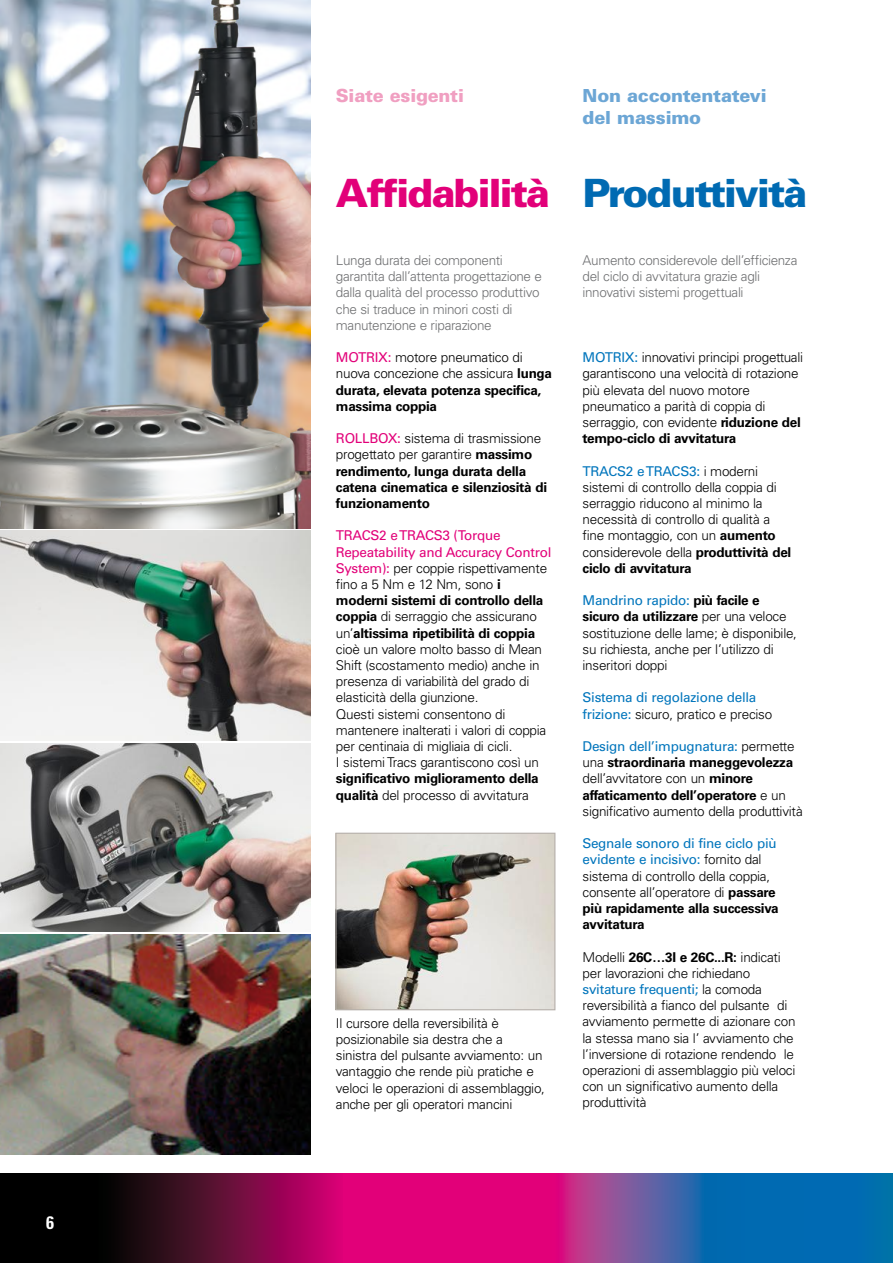
<style>
.page{position:relative;width:893px;height:1263px;background:#fff}
.page>*{position:absolute;margin:0;border:0;box-sizing:border-box;transform-origin:0 0}
.t1{font:900 39px "Univers LT Std";letter-spacing:-.05em;color:#e20079}
.t2{font:900 18px/21.6px "Univers LT Std";letter-spacing:-.01em;color:#6ca6d5}
.t3{font:900 18px "Univers LT Std";letter-spacing:-.015em;color:#f09fc1}
.t4{font:700 condensed 18px "Univers LT Std";color:#fff}
.t5{font:300 13.5px/16.2px "Univers LT Std";letter-spacing:-.02em;color:#000}
.t6{font:700 13.5px/16.2px "Univers LT Std";letter-spacing:-.02em;color:#000}
.t7{font:300 13.5px/16.2px "Univers LT Std";letter-spacing:-.025em;color:#6f7072}
.t8{font:13.5px/16.2px "Univers LT Std";letter-spacing:-.02em;color:#0075bc}
.s1{color:#006ab2}
.s2{font-weight:400;color:#e20079}
.s3{font-weight:300}
.s4{font-weight:700}
.s5{font-weight:400;color:#0075bc}
.s6{font-weight:300;color:#000}
</style>
<div class="page">
<div style="left:340px;top:1174px;width:215px;height:89px;background:#e20079"></div>
<div style="left:89px;top:1174px;width:253px;height:89px;background:linear-gradient(to right,#000f00,#d20473)"></div>
<svg style="left:555px;top:1174px;width:300px;height:89px;background:#405ca5"></svg>
<div style="left:855px;top:1174px;width:38px;height:89px;background:#006eac"></div>
<div style="left:0;top:1174px;width:97px;height:89px;background:#000"></div>
<img style="left:0;top:531px;width:310px;height:209px">
<img style="left:0;top:743px;width:310px;height:189px">
<img style="left:0;top:0;width:310px;height:528px">
<img style="left:0;top:934px;width:310px;height:220px">
<img style="left:337px;top:835px;width:216px;height:173px">
<div style="left:335px;top:833px;width:220px;height:177px;border:1px solid #b6b0ab"></div>
<h2 class="t4" style="left:46px;top:1212px;width:9px">6</h2>
<h2 class="t3" style="left:336px;top:85px;width:130px">Siate esigenti</h2>
<h2 class="t2" style="left:583px;top:85px;width:186px">Non accontentatevi del massimo</h2>
<h1 class="t1" style="left:336px;top:168px;width:473px">Affidabilità <span class="s1">Produttività</span></h1>
<p class="t7" style="left:336px;top:252px;width:208px">Lunga durata dei componenti garantita dall’attenta progettazione e dalla qualità del processo produttivo che si traduce in minori costi di manutenzione e riparazione</p>
<p class="t6" style="left:336px;top:349px;width:217px"><span class="s2">MOTRIX:</span> <span class="s3">motore pneumatico di nuova concezione che assicura</span> lunga durata, elevata potenza specifica, massima coppia</p>
<p class="t6" style="left:336px;top:430px;width:213px"><span class="s2">ROLLBOX:</span> <span class="s3">sistema di trasmissione progettato per garantire</span> massimo rendimento, lunga durata della catena cinematica e silenziosità di funzionamento</p>
<p class="t5" style="left:336px;top:527px;width:217px"><span class="s2">TRACS2 e TRACS3 (Torque Repeatability and Accuracy Control System):</span> per coppie rispettivamente fino a 5 Nm e 12 Nm, sono <span class="s4">i moderni sistemi di controllo della coppia</span> di serraggio che assicurano un’<span class="s4">altissima ripetibilità di coppia </span>cioè un valore molto basso di Mean Shift (scostamento medio) anche in presenza di variabilità del grado di elasticità della giunzione.<br>Questi sistemi consentono di mantenere inalterati i valori di coppia per centinaia di migliaia di cicli.<br>I sistemi Tracs garantiscono così un</p>
<p class="t6" style="left:336px;top:771px;width:204px">significativo miglioramento della qualità <span class="s3">del processo di avvitatura</span></p>
<p class="t5" style="left:336px;top:1015px;width:211px">Il cursore della reversibilità è posizionabile sia destra che a sinistra del pulsante avviamento: un vantaggio che rende più pratiche e veloci le operazioni di assemblaggio, anche per gli operatori mancini</p>
<p class="t7" style="left:583px;top:252px;width:216px">Aumento considerevole dell’efficienza del ciclo di avvitatura grazie agli innovativi sistemi progettuali</p>
<p class="t5" style="left:583px;top:349px;width:222px"><span class="s5">MOTRIX:</span> innovativi principi progettuali garantiscono una velocità di rotazione più elevata del nuovo motore pneumatico a parità di coppia di serraggio, con evidente <span class="s4">riduzione del tempo-ciclo di avvitatura</span></p>
<p class="t5" style="left:583px;top:463px;width:210px"><span class="s5">TRACS2 e TRACS3:</span> i moderni sistemi di controllo della coppia di serraggio riducono al minimo la necessità di controllo di qualità a fine montaggio, con un <span class="s4">aumento </span>considerevole della <span class="s4">produttività del ciclo di avvitatura</span></p>
<p class="t5" style="left:583px;top:592px;width:216px"><span class="s5">Mandrino rapido:</span> <span class="s4">più facile e sicuro da utilizzare</span> per una veloce sostituzione delle lame; è disponibile, su richiesta, anche per l’utilizzo di inseritori doppi</p>
<p class="t8" style="left:583px;top:689px;width:191px">Sistema di regolazione della frizione: <span class="s6">sicuro, pratico e preciso</span></p>
<p class="t5" style="left:583px;top:738px;width:222px"><span class="s5">Design dell’impugnatura:</span> permette una <span class="s4">straordinaria maneggevolezza </span>dell’avvitatore con un <span class="s4">minore affaticamento dell’operatore</span> e un significativo aumento della produttività</p>
<p class="t5" style="left:583px;top:835px;width:198px"><span class="s5">Segnale sonoro di fine ciclo più evidente e incisivo:</span> fornito dal sistema di controllo della coppia, consente all’operatore di <span class="s4">passare più rapidamente alla successiva avvitatura</span></p>
<p class="t5" style="left:583px;top:949px;width:214px">Modelli <span class="s4">26C…3I e 26C...R:</span> indicati per lavorazioni che richiedano <span class="s5">svitature frequenti;</span> la comoda reversibilità a fianco del pulsante di avviamento permette di azionare con la stessa mano sia l’ avviamento che l’inversione di rotazione rendendo le operazioni di assemblaggio più veloci con un significativo aumento della produttività</p>
</div>
